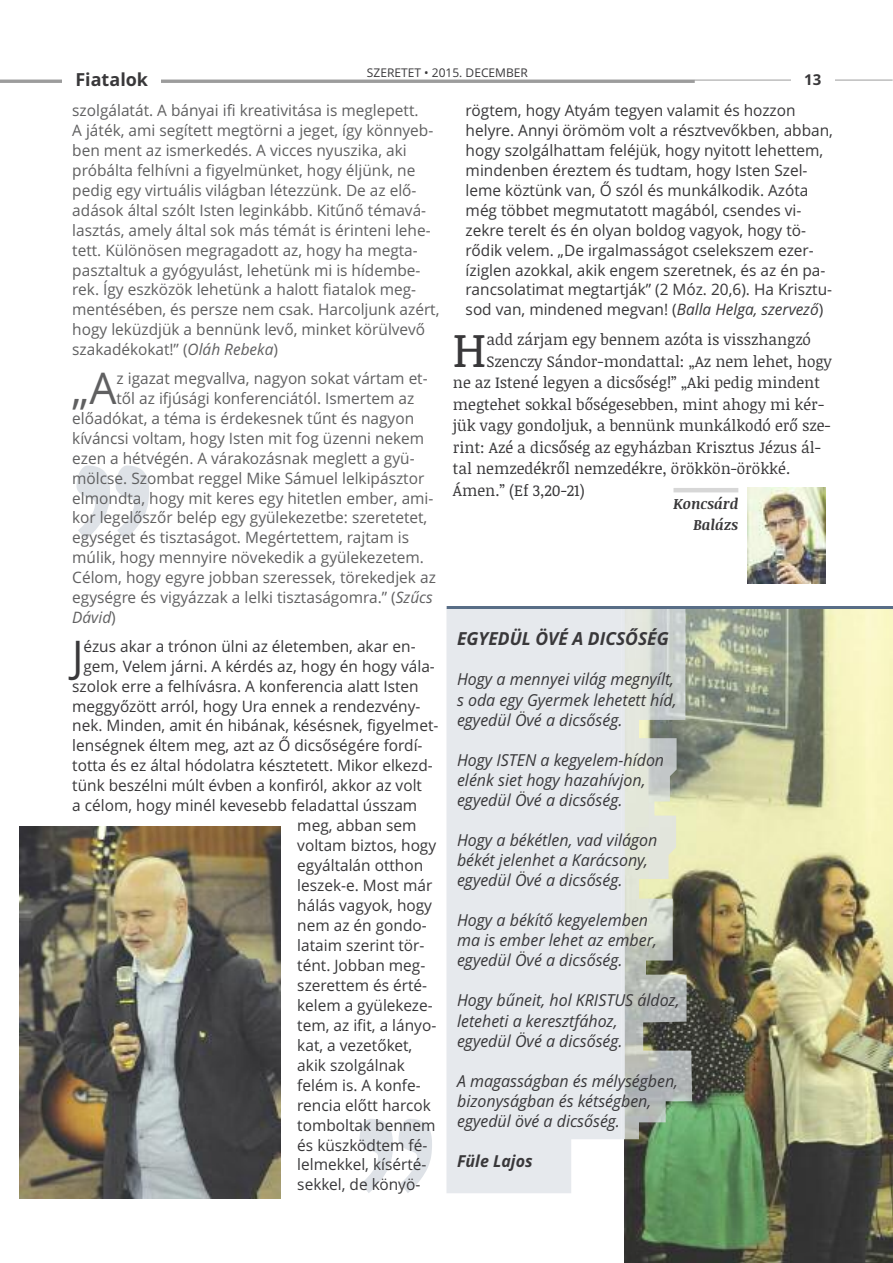
<style>
.page{position:relative;width:893px;height:1263px;background:#fff}
.page>*{position:absolute;margin:0;border:0;box-sizing:border-box;transform-origin:0 0}
.t1{font:48.15px "Noticia Text";color:#39383a}
.t2{font:43.65px "Open Sans";color:#606061}
.t3{font:43.65px "Open Sans";color:#39383a}
.t4{font:italic 700 18px "Open Sans";color:#39383a}
.t5{font:700 18px "Open Sans";color:#39383a}
.t6{font:italic 16.5px/20.1px "Open Sans";color:#39383a}
.t7{font:italic 700 16.5px "Open Sans";color:#39383a}
.t8{font:15.75px/20px "Open Sans";color:#39383a}
.t9{font:15.75px/20px "Open Sans";color:#606061}
.t10{font:15.75px "Noticia Text";color:#39383a}
.t11{font:italic 15.75px "Open Sans";color:#606061}
.t12{font:italic 700 15px/20.2px "Noticia Text";color:#39383a;text-align:right;scale:.95 1}
.t13{font:700 15px "Open Sans";color:#39383a}
.t14{font:12px "Open Sans";color:#39383a}
.s1{font-style:italic}
.s2{font-style:normal}
</style>
<div class="page">
<hr style="left:0;top:80px;width:695px;height:3px;background:#9c9c9c">
<svg style="left:359px;top:1119px;width:73px;height:74px"></svg>
<svg style="left:76px;top:465px;width:73px;height:75px"></svg>
<img style="left:20px;top:827px;width:261px;height:371px">
<img style="left:625px;top:609px;width:268px;height:654px">
<hr style="left:0;top:80px;width:893px;height:1px;background:#9c9c9c">
<div style="left:63px;top:64px;width:98px;height:35px;background:#fff"></div>
<div style="left:791px;top:64px;width:43px;height:35px;background:#fff"></div>
<img style="left:747px;top:487px;width:79px;height:96px">
<hr style="left:673px;top:488px;width:65px;height:4px;background:#d7d7d7">
<div style="left:446px;top:608px;width:175px;height:585px;background:#e6e9ed"></div>
<svg style="left:621px;top:609px;width:4px;height:530px;background:#e5e8eb"></svg>
<img style="left:625px;top:609px;width:67px;height:530px">
<hr style="left:447px;top:606px;width:446px;height:3px;background:#586d86">
<p class="t14" style="left:367px;top:66px;width:163px">SZERETET • 2015. DECEMBER</p>
<p class="t8" style="left:466px;top:100px;width:369px">rögtem, hogy Atyám tegyen valamit és hozzon helyre. Annyi örömöm volt a résztvevőkben, abban, hogy szolgálhattam feléjük, hogy nyitott lehettem, mindenben éreztem és tudtam, hogy Isten Szel&shy;leme köztünk van, Ő szól és munkálkodik. Azóta még többet megmutatott magából, csendes vi&shy;zekre terelt és én olyan boldog vagyok, hogy tö&shy;rődik velem. „De irgalmasságot cselekszem ezer&shy;íziglen azokkal, akik engem szeretnek, és az én pa&shy;rancsolatimat megtartják” (2 Móz. 20,6). Ha Krisztu&shy;sod van, mindened megvan! (<span class="s1">Balla Helga, szervező</span>)</p>
<h1 class="t1" style="left:453px;top:322px;width:35px">H</h1>
<p class="t10" style="left:486px;top:331px;width:326px">add zárjam egy bennem azóta is visszhangzó</p>
<p class="t5" style="left:75px;top:69px;width:74px">Fiatalok</p>
<p class="t13" style="left:804px;top:71px;width:19px">13</p>
<p class="t9" style="left:72px;top:100px;width:369px">szolgálatát. A bányai ifi kreativitása is meglepett.<br>A játék, ami segített megtörni a jeget, így könnyeb&shy;ben ment az ismerkedés. A vicces nyuszika, aki próbálta felhívni a figyelmünket, hogy éljünk, ne pedig egy virtuális világban létezzünk. De az elő&shy;adások által szólt Isten leginkább. Kitűnő témavá&shy;lasztás, amely által sok más témát is érinteni lehe&shy;tett. Különösen megragadott az, hogy ha megta&shy;pasztaltuk a gyógyulást, lehetünk mi is hídembe&shy;rek. Így eszközök lehetünk a halott fiatalok meg&shy;mentésében, és persze nem csak. Harcoljunk azért, hogy leküzdjük a bennünk levő, minket körülvevő szakadékokat!” (<span class="s1">Oláh Rebeka</span>)</p>
<h2 class="t2" style="left:72px;top:363px;width:46px">„A</h2>
<p class="t9" style="left:117px;top:368px;width:313px">z igazat megvallva, nagyon sokat vártam et-</p>
<p class="t10" style="left:486px;top:352px;width:347px">Szenczy Sándor-mondattal: „Az nem lehet, hogy</p>
<p class="t10" style="left:453px;top:374px;width:369px">ne az Istené legyen a dicsőség!” „Aki pedig mindent</p>
<p class="t10" style="left:453px;top:395px;width:373px">megtehet sokkal bőségesebben, mint ahogy mi kér-</p>
<p class="t10" style="left:453px;top:416px;width:379px">jük vagy gondoljuk, a bennünk munkálkodó erő sze-</p>
<p class="t10" style="left:453px;top:438px;width:369px">rint: Azé a dicsőség az egyházban Krisztus Jézus ál-</p>
<p class="t10" style="left:453px;top:459px;width:339px">tal nemzedékről nemzedékre, örökkön-örökké.</p>
<p class="t10" style="left:453px;top:481px;width:133px">Ámen.” (Ef 3,20-21)</p>
<p class="t12" style="left:673px;top:494px;width:70px">Koncsárd<br>Balázs</p>
<p class="t9" style="left:117px;top:388px;width:299px">től az ifjúsági konferenciától. Ismertem az</p>
<p class="t9" style="left:72px;top:408px;width:343px">előadókat, a téma is érdekesnek tűnt és nagyon</p>
<p class="t9" style="left:72px;top:428px;width:353px">kíváncsi voltam, hogy Isten mit fog üzenni nekem</p>
<p class="t9" style="left:72px;top:448px;width:344px">ezen a hétvégén. A várakozásnak meglett a gyü-</p>
<p class="t9" style="left:72px;top:468px;width:354px">mölcse. Szombat reggel Mike Sámuel lelkipásztor</p>
<p class="t9" style="left:72px;top:488px;width:363px">elmondta, hogy mit keres egy hitetlen ember, ami-</p>
<p class="t9" style="left:72px;top:508px;width:357px">kor legelőszőr belép egy gyülekezetbe: szeretetet,</p>
<p class="t9" style="left:72px;top:528px;width:338px">egységet és tisztaságot. Megértettem, rajtam is</p>
<p class="t9" style="left:72px;top:548px;width:353px">múlik, hogy mennyire növekedik a gyülekezetem.</p>
<p class="t9" style="left:72px;top:568px;width:365px">Célom, hogy egyre jobban szeressek, törekedjek az</p>
<p class="t9" style="left:72px;top:588px;width:362px">egységre és vigyázzak a lelki tisztaságomra.” (<span class="s1">Szűcs</span></p>
<p class="t11" style="left:72px;top:608px;width:45px">Dávid<span class="s2">)</span></p>
<h2 class="t3" style="left:72px;top:631px;width:13px">J</h2>
<p class="t8" style="left:84px;top:636px;width:334px">ézus akar a trónon ülni az életemben, akar en-</p>
<p class="t4" style="left:457px;top:628px;width:213px">EGYEDÜL ÖVÉ A DICSŐSÉG</p>
<p class="t6" style="left:457px;top:670px;width:221px">Hogy a mennyei világ megnyílt, s oda egy Gyermek lehetett híd, egyedül Övé a dicsőség.</p>
<p class="t6" style="left:457px;top:750px;width:209px">Hogy ISTEN a kegyelem-hídon elénk siet hogy hazahívjon, egyedül Övé a dicsőség.</p>
<p class="t6" style="left:457px;top:830px;width:202px">Hogy a békétlen, vad világon békét jelenhet a Karácsony, egyedül Övé a dicsőség.</p>
<p class="t6" style="left:457px;top:910px;width:201px">Hogy a békítő kegyelemben ma is ember lehet az ember, egyedül Övé a dicsőség.</p>
<p class="t6" style="left:457px;top:991px;width:224px">Hogy bűneit, hol KRISTUS áldoz, leteheti a keresztfához,<br>egyedül Övé a dicsőség.</p>
<p class="t6" style="left:457px;top:1071px;width:223px">A magasságban és mélységben, bizonyságban és kétségben, egyedül övé a dicsőség.</p>
<p class="t7" style="left:457px;top:1151px;width:77px">Füle Lajos</p>
<p class="t8" style="left:84px;top:656px;width:353px">gem, Velem járni. A kérdés az, hogy én hogy vála-</p>
<p class="t8" style="left:72px;top:676px;width:348px">szolok erre a felhívásra. A konferencia alatt Isten</p>
<p class="t8" style="left:72px;top:696px;width:350px">meggyőzött arról, hogy Ura ennek a rendezvény-</p>
<p class="t8" style="left:72px;top:716px;width:368px">nek. Minden, amit én hibának, késésnek, figyelmet-</p>
<p class="t8" style="left:72px;top:736px;width:352px">lenségnek éltem meg, azt az Ő dicsőségére fordí-</p>
<p class="t8" style="left:72px;top:756px;width:362px">totta és ez által hódolatra késztetett. Mikor elkezd-</p>
<p class="t8" style="left:72px;top:776px;width:351px">tünk beszélni múlt évben a konfiról, akkor az volt</p>
<p class="t8" style="left:72px;top:796px;width:346px">a célom, hogy minél kevesebb feladattal ússzam</p>
<p class="t8" style="left:297px;top:816px;width:121px">meg, abban sem</p>
<p class="t8" style="left:297px;top:836px;width:140px">voltam biztos, hogy</p>
<p class="t8" style="left:297px;top:856px;width:127px">egyáltalán otthon</p>
<p class="t8" style="left:297px;top:876px;width:136px">leszek-e. Most már</p>
<p class="t8" style="left:297px;top:896px;width:136px">hálás vagyok, hogy</p>
<p class="t8" style="left:297px;top:915px;width:131px">nem az én gondo-</p>
<p class="t8" style="left:297px;top:935px;width:129px">lataim szerint tör-</p>
<p class="t8" style="left:297px;top:955px;width:130px">tént. Jobban meg-</p>
<p class="t8" style="left:297px;top:975px;width:131px">szerettem és érté-</p>
<p class="t8" style="left:297px;top:995px;width:137px">kelem a gyülekeze-</p>
<p class="t8" style="left:297px;top:1015px;width:140px">tem, az ifit, a lányo-</p>
<p class="t8" style="left:297px;top:1035px;width:117px">kat, a vezetőket,</p>
<p class="t8" style="left:297px;top:1055px;width:109px">akik szolgálnak</p>
<p class="t8" style="left:297px;top:1075px;width:125px">felém is. A konfe-</p>
<p class="t8" style="left:297px;top:1095px;width:135px">rencia előtt harcok</p>
<p class="t8" style="left:297px;top:1115px;width:140px">tomboltak bennem</p>
<p class="t8" style="left:297px;top:1135px;width:132px">és küszködtem fé-</p>
<p class="t8" style="left:297px;top:1155px;width:131px">lelmekkel, kísérté-</p>
<p class="t8" style="left:297px;top:1175px;width:125px">sekkel, de könyö-</p>
</div>
